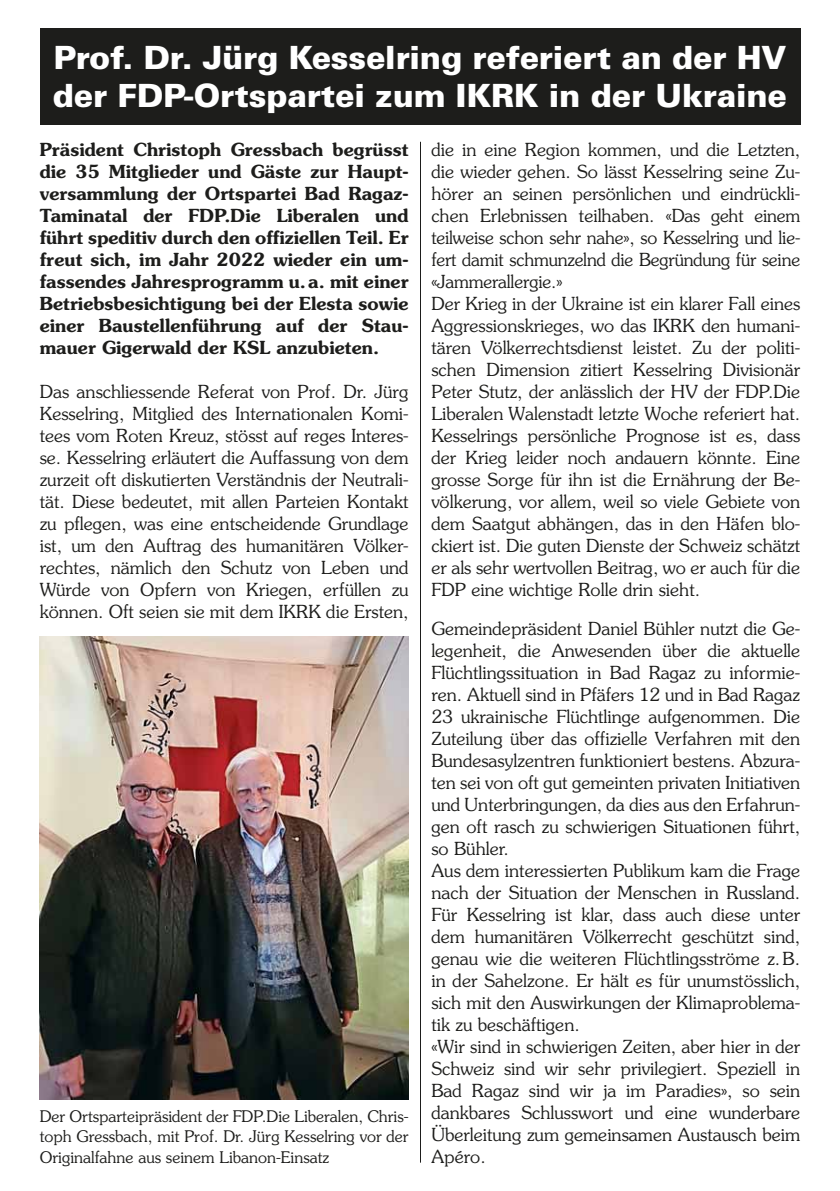
<style>
.page{position:relative;width:840px;height:1191px;background:#fff}
.page>*{position:absolute;margin:0;border:0;box-sizing:border-box;transform-origin:0 0}
.t1{font:900 32px/38.4px "Univers LT Std";letter-spacing:-.01em;color:#fff}
.t2{font:300 18px/22px "Souvenir Std";color:#1d1d1b}
.t3{font:600 18px/22px "Souvenir Std";color:#1d1d1b;text-align:justify}
.t4{font:300 16px/20px "Souvenir Std";color:#1d1d1b;text-align:justify}
</style>
<div class="page">
<hr style="left:420px;top:142px;width:1px;height:1020px;background:#1d1d1b">
<div style="left:40px;top:28px;width:759px;height:97px;background:#1d1d1b"></div>
<img style="left:40px;top:637px;width:368px;height:462px">
<h1 class="t1" style="left:53px;top:40px;width:735px">Prof. Dr. Jürg Kesselring referiert an der HV der FDP-Ortspartei zum IKRK in der Ukraine</h1>
<p class="t3" style="left:40px;top:139px;width:370px">Präsident Christoph Gressbach begrüsst die 35 Mitglieder und Gäste zur Haupt&shy;versammlung der Ortspartei Bad Ragaz-Taminatal der FDP.Die Liberalen und führt speditiv durch den offiziellen Teil. Er freut sich, im Jahr 2022 wieder ein um&shy;fassendes Jahresprogramm u. a. mit einer Betriebsbesichtigung bei der Elesta sowie einer Baustellenführung auf der Stau&shy;mauer Gigerwald der KSL anzubieten.</p>
<p class="t2" style="left:40px;top:381px;width:370px;text-align:justify">Das anschliessende Referat von Prof. Dr. Jürg Kesselring, Mitglied des Internationalen Komi&shy;tees vom Roten Kreuz, stösst auf reges Interes&shy;se. Kesselring erläutert die Auffassung von dem zurzeit oft diskutierten Verständnis der Neutrali&shy;tät. Diese bedeutet, mit allen Parteien Kontakt zu pflegen, was eine entscheidende Grundlage ist, um den Auftrag des humanitären Völker&shy;rechtes, nämlich den Schutz von Leben und Würde von Opfern von Kriegen, erfüllen zu können. Oft seien sie mit dem IKRK die Ersten,</p>
<p class="t4" style="left:40px;top:1107px;width:370px">Der Ortsparteipräsident der FDP.Die Liberalen, Chris&shy;toph Gressbach, mit Prof. Dr. Jürg Kesselring vor der Originalfahne aus seinem Libanon-Einsatz</p>
<p class="t2" style="left:431px;top:139px;width:370px">die in eine Region kommen, und die Letzten, die wieder gehen. So lässt Kesselring seine Zu&shy;hörer an seinen persönlichen und eindrückli&shy;chen Erlebnissen teilhaben. «Das geht einem teilweise schon sehr nahe», so Kesselring und lie&shy;fert damit schmunzelnd die Begründung für seine «Jammerallergie.»<br>Der Krieg in der Ukraine ist ein klarer Fall eines Aggressionskrieges, wo das IKRK den humani&shy;tären Völkerrechtsdienst leistet. Zu der politi&shy;schen Dimension zitiert Kesselring Divisionär Peter Stutz, der anlässlich der HV der FDP.Die Liberalen Walenstadt letzte Woche referiert hat.<br>Kesselrings persönliche Prognose ist es, dass der Krieg leider noch andauern könnte. Eine grosse Sorge für ihn ist die Ernährung der Be&shy;völkerung, vor allem, weil so viele Gebiete von dem Saatgut abhängen, das in den Häfen blo&shy;ckiert ist. Die guten Dienste der Schweiz schätzt er als sehr wertvollen Beitrag, wo er auch für die FDP eine wichtige Rolle drin sieht.</p>
<p class="t2" style="left:431px;top:618px;width:370px">Gemeindepräsident Daniel Bühler nutzt die Ge&shy;legenheit, die Anwesenden über die aktuelle Flüchtlingssituation in Bad Ragaz zu informie&shy;ren. Aktuell sind in Pfäfers 12 und in Bad Ragaz 23 ukrainische Flüchtlinge aufgenommen. Die Zuteilung über das offizielle Verfahren mit den Bundesasylzentren funktioniert bestens. Abzura&shy;ten sei von oft gut gemeinten privaten Initiativen und Unterbringungen, da dies aus den Erfahrun&shy;gen oft rasch zu schwierigen Situationen führt, so Bühler.<br>Aus dem interessierten Publikum kam die Frage nach der Situation der Menschen in Russland.<br>Für Kesselring ist klar, dass auch diese unter dem humanitären Völkerrecht geschützt sind, genau wie die weiteren Flüchtlingsströme z. B. in der Sahelzone. Er hält es für unumstösslich, sich mit den Auswirkungen der Klimaproblema&shy;tik zu beschäftigen.<br>«Wir sind in schwierigen Zeiten, aber hier in der Schweiz sind wir sehr privilegiert. Speziell in Bad Ragaz sind wir ja im Paradies», so sein dankbares Schlusswort und eine wunderbare Überleitung zum gemeinsamen Austausch beim Apéro.</p>
</div>
